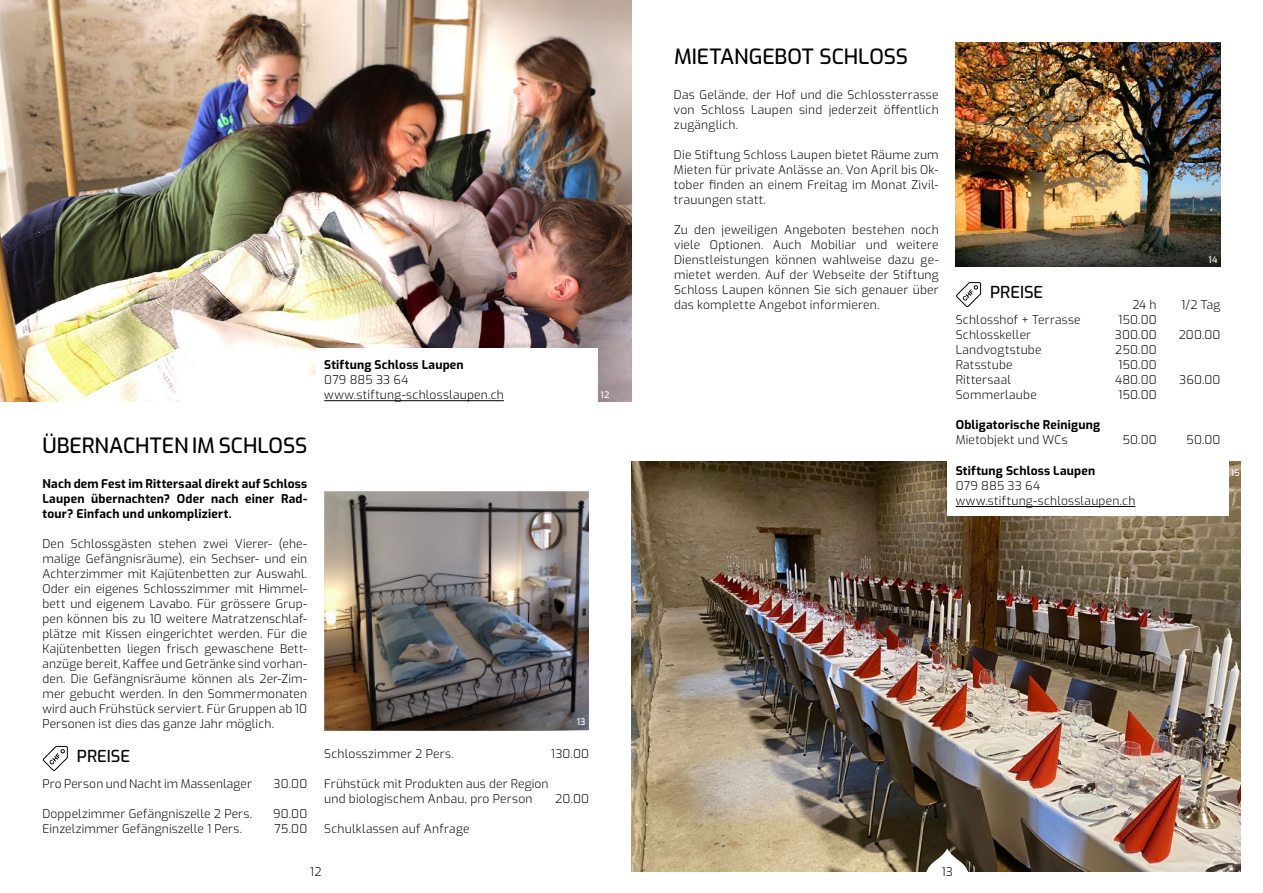
<style>
.page{position:relative;width:1263px;height:893px;background:#fff}
.page>*{position:absolute;margin:0;border:0;box-sizing:border-box;transform-origin:0 0}
.t1{font:500 21px "Exo";letter-spacing:-.005em;color:#000}
.t2{font:500 16.5px "Exo";color:#000}
.t3{font:300 12px/15px "Exo";letter-spacing:.015em;color:#000}
.t4{font:700 12px/15px "Exo";letter-spacing:.02em;color:#000;text-align:justify}
.t5{font:500 9px "Exo";letter-spacing:.02em;color:#fff}
</style>
<div class="page">
<img style="left:956px;top:43px;width:264px;height:224px">
<img style="left:0;top:0;width:631px;height:402px">
<img style="left:631px;top:461px;width:610px;height:411px">
<img style="left:324px;top:491px;width:265px;height:240px">
<svg style="left:922px;top:848px;width:50px;height:24px"></svg>
<div style="left:947px;top:448px;width:282px;height:68px;background:#fff"></div>
<div style="left:316px;top:348px;width:281px;height:69px;background:#fff"></div>
<hr style="left:324px;top:400px;width:180px;height:1px;background:#000">
<svg style="left:956px;top:282px;width:25px;height:25px"></svg>
<hr style="left:956px;top:506px;width:179px;height:1px;background:#000">
<svg style="left:43px;top:746px;width:25px;height:25px"></svg>
<h1 class="t1" style="left:674px;top:40px;width:235px">MIETANGEBOT SCHLOSS</h1>
<h1 class="t1" style="left:43px;top:429px;width:266px">ÜBERNACHTEN IM SCHLOSS</h1>
<p class="t4" style="left:43px;top:476px;width:266px">Nach dem Fest im Rittersaal direkt auf Schloss Laupen übernachten? Oder nach einer Rad&shy;tour? Einfach und unkompliziert.</p>
<p class="t3" style="left:42px;top:536px;width:266px;text-align:justify">Den Schlossgästen stehen zwei Vierer- (ehe&shy;malige Gefängnisräume), ein Sechser- und ein Achterzimmer mit Kajütenbetten zur Auswahl.<br>Oder ein eigenes Schlosszimmer mit Himmel&shy;bett und eigenem Lavabo. Für grössere Grup&shy;pen können bis zu 10 weitere Matratzenschlaf&shy;plätze mit Kissen eingerichtet werden. Für die Kajütenbetten liegen frisch gewaschene Bett&shy;anzüge bereit, Kaffee und Getränke sind vorhan&shy;den. Die Gefängnisräume können als 2er-Zim&shy;mer gebucht werden. In den Sommermonaten wird auch Frühstück serviert. Für Gruppen ab 10<br>Personen ist dies das ganze Jahr möglich.</p>
<p class="t4" style="left:324px;top:356px;width:141px">Stiftung Schloss Laupen</p>
<p class="t3" style="left:324px;top:371px;width:181px">079 885 33 64 www.stiftung-schlosslaupen.ch</p>
<p class="t5" style="left:577px;top:715px;width:10px">13</p>
<h2 class="t2" style="left:77px;top:744px;width:55px">PREISE</h2>
<p class="t3" style="left:324px;top:745px;width:131px">Schlosszimmer 2 Pers.</p>
<p class="t3" style="left:324px;top:775px;width:226px">Frühstück mit Produkten aus der Region und biologischem Anbau, pro Person</p>
<p class="t3" style="left:324px;top:820px;width:147px">Schulklassen auf Anfrage</p>
<p class="t3" style="left:551px;top:745px;width:40px">130.00</p>
<p class="t3" style="left:555px;top:790px;width:35px">20.00</p>
<p class="t3" style="left:43px;top:775px;width:211px">Pro Person und Nacht im Massenlager</p>
<p class="t3" style="left:43px;top:805px;width:211px">Doppelzimmer Gefängniszelle 2 Pers.<br>Einzelzimmer Gefängniszelle 1 Pers.</p>
<p class="t3" style="left:274px;top:775px;width:35px">30.00</p>
<p class="t3" style="left:273px;top:805px;width:36px">90.00<br>75.00</p>
<p class="t5" style="left:601px;top:388px;width:10px">12</p>
<p class="t3" style="left:674px;top:87px;width:266px;text-align:justify">Das Gelände, der Hof und die Schlossterrasse von Schloss Laupen sind jederzeit öffentlich zugänglich.</p>
<p class="t3" style="left:674px;top:147px;width:266px;text-align:justify">Die Stiftung Schloss Laupen bietet Räume zum Mieten für private Anlässe an. Von April bis Ok&shy;tober finden an einem Freitag im Monat Zivil&shy;trauungen statt.</p>
<p class="t3" style="left:674px;top:222px;width:266px;text-align:justify">Zu den jeweiligen Angeboten bestehen noch viele Optionen. Auch Mobiliar und weitere Dienstleistungen können wahlweise dazu ge&shy;mietet werden. Auf der Webseite der Stiftung Schloss Laupen können Sie sich genauer über das komplette Angebot informieren.</p>
<h2 class="t2" style="left:990px;top:280px;width:55px">PREISE</h2>
<p class="t3" style="left:956px;top:311px;width:127px">Schlosshof + Terrasse<br>Schlosskeller<br>Landvogtstube<br>Ratsstube<br>Rittersaal<br>Sommerlaube</p>
<p class="t4" style="left:956px;top:416px;width:146px">Obligatorische Reinigung</p>
<p class="t3" style="left:956px;top:431px;width:113px">Mietobjekt und WCs</p>
<p class="t3" style="left:1115px;top:296px;width:43px;text-align:justify;text-indent:17px">24 h 150.00<br>300.00<br>250.00<br>150.00<br>480.00<br>150.00</p>
<p class="t3" style="left:1122px;top:431px;width:36px">50.00</p>
<p class="t4" style="left:956px;top:462px;width:141px">Stiftung Schloss Laupen</p>
<p class="t3" style="left:956px;top:477px;width:181px">079 885 33 64 www.stiftung-schlosslaupen.ch</p>
<p class="t3" style="left:310px;top:863px;width:13px">12</p>
<p class="t3" style="left:941px;top:863px;width:13px">13</p>
<p class="t5" style="left:1208px;top:253px;width:10px">14</p>
<p class="t3" style="left:1181px;top:296px;width:41px">1/2 Tag</p>
<p class="t3" style="left:1179px;top:326px;width:43px">200.00</p>
<p class="t3" style="left:1179px;top:371px;width:43px">360.00</p>
<p class="t3" style="left:1186px;top:431px;width:36px">50.00</p>
<p class="t5" style="left:1231px;top:466px;width:10px">15</p>
</div>
